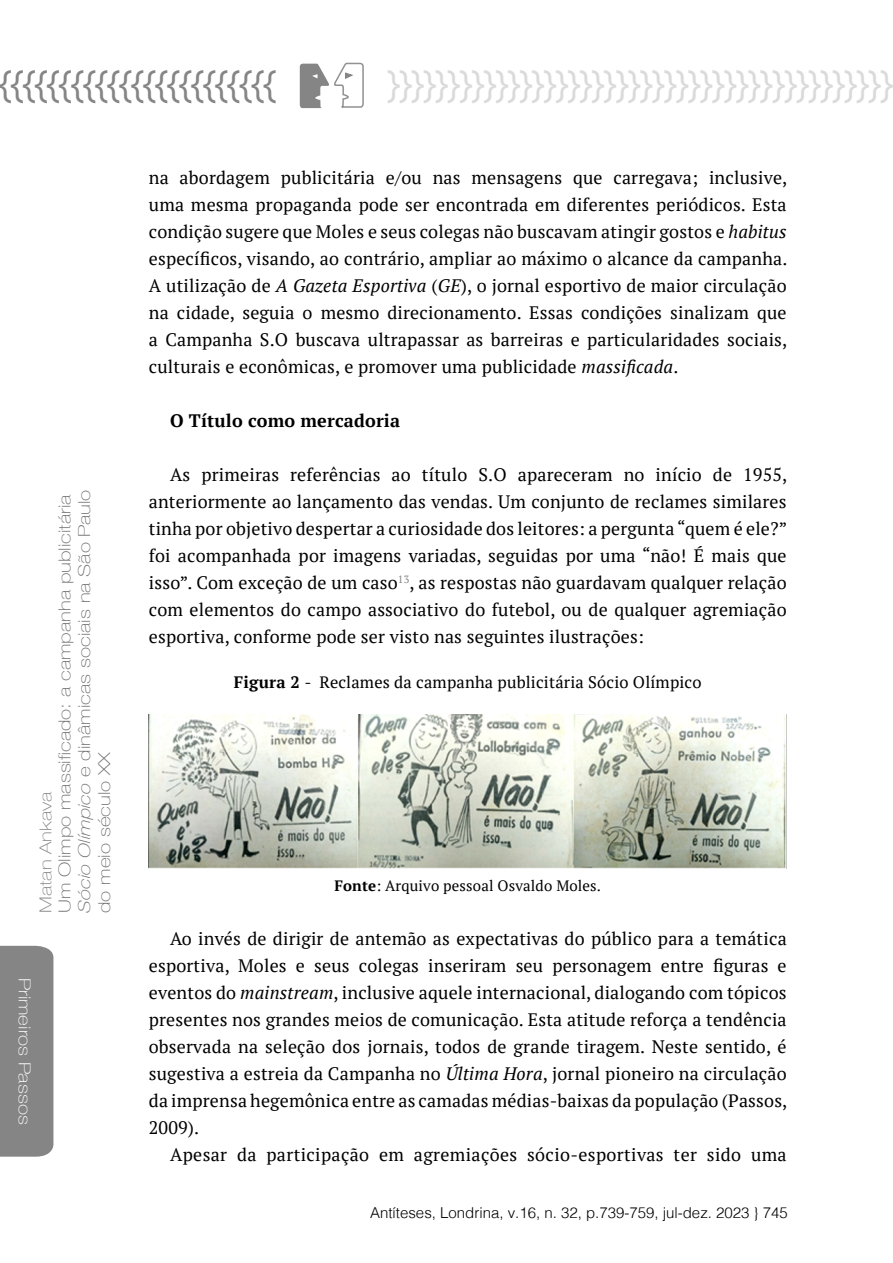
<style>
.page{position:relative;width:893px;height:1263px;background:#fff}
.page>*{position:absolute;margin:0;border:0;box-sizing:border-box;transform-origin:0 0}
.t1{font:36px "Helvetica";color:#dadada}
.t2{font:18px/27px "PT Serif";letter-spacing:.01em;color:#000;text-align:justify}
.t3{font:700 18px "PT Serif";letter-spacing:.01em;color:#000}
.t4{font:100 16.5px/19.8px "Helvetica Neue";color:#706f6f;scale:1.25 1}
.t5{font:16.5px "PT Serif";letter-spacing:.01em;color:#000}
.t6{font:100 16.5px "Helvetica Neue";color:#fff;scale:1.25 1}
.t7{font:100 16.5px "Helvetica Neue";color:#858585;scale:1.25 1}
.t8{font:300 15px "Helvetica";color:#000}
.t9{font:15px "PT Serif";letter-spacing:.01em;color:#000}
.s1{font-style:italic}
.s2{font-weight:700}
</style>
<div class="page">
<div style="left:0;top:946px;width:53px;height:211px;background:#858585"></div>
<svg style="left:300px;top:62px;width:64px;height:46px"></svg>
<img style="left:149px;top:714px;width:637px;height:154px">
<p class="t4" style="left:54px;top:913px;width:340px;rotate:-90deg">Um Olimpo massificado: a campanha publicitária<br><span class="s1">Sócio Olímpico</span> e dinâmicas sociais na São Paulo do meio século XX</p>
<p class="t7" style="left:33px;top:913px;width:99px;rotate:-90deg">Matan Ankava</p>
<p class="t6" style="left:37px;top:978px;width:119px;rotate:90deg">Primeiros Passos</p>
<h1 class="t1" style="left:387px;top:56px;width:507px">}}}}}}}}}}}}}}}}}}}}}}}}}}}}}}}}}}}}}}}}}}</h1>
<p class="t2" style="left:149px;top:164px;width:640px">na abordagem publicitária e/ou nas mensagens que carregava; inclusive, uma mesma propaganda pode ser encontrada em diferentes periódicos. Esta condição sugere que Moles e seus colegas não buscavam atingir gostos e <span class="s1">habitus </span>específicos, visando, ao contrário, ampliar ao máximo o alcance da campanha.<br>A utilização de <span class="s1">A Gazeta Esportiva</span> (<span class="s1">GE</span>), o jornal esportivo de maior circulação na cidade, seguia o mesmo direcionamento. Essas condições sinalizam que a Campanha S.O buscava ultrapassar as barreiras e particularidades sociais, culturais e econômicas, e promover uma publicidade <span class="s1">massificada</span>.</p>
<p class="t3" style="left:170px;top:409px;width:232px">O Título como mercadoria</p>
<p class="t2" style="left:149px;top:461px;width:640px;text-indent:21px">As primeiras referências ao título S.O apareceram no início de 1955, anteriormente ao lançamento das vendas. Um conjunto de reclames similares tinha por objetivo despertar a curiosidade dos leitores: a pergunta “quem é ele?” foi acompanhada por imagens variadas, seguidas por uma “não! É mais que isso”. Com exceção de um caso<sup>13</sup>, as respostas não guardavam qualquer relação com elementos do campo associativo do futebol, ou de qualquer agremiação esportiva, conforme pode ser visto nas seguintes ilustrações:</p>
<p class="t5" style="left:234px;top:671px;width:469px"><span class="s2">Figura 2</span> - Reclames da campanha publicitária Sócio Olímpico</p>
<p class="t9" style="left:334px;top:875px;width:268px"><span class="s2">Fonte</span>: Arquivo pessoal Osvaldo Moles.</p>
<p class="t2" style="left:149px;top:924px;width:640px;text-indent:21px">Ao invés de dirigir de antemão as expectativas do público para a temática esportiva, Moles e seus colegas inseriram seu personagem entre figuras e eventos do <span class="s1">mainstream</span>, inclusive aquele internacional, dialogando com tópicos presentes nos grandes meios de comunicação. Esta atitude reforça a tendência observada na seleção dos jornais, todos de grande tiragem. Neste sentido, é sugestiva a estreia da Campanha no <span class="s1">Última Hora</span>, jornal pioneiro na circulação da imprensa hegemônica entre as camadas médias-baixas da população (Passos, 2009).</p>
<p class="t2" style="left:170px;top:1140px;width:618px">Apesar da participação em agremiações sócio-esportivas ter sido uma</p>
<p class="t8" style="left:370px;top:1200px;width:419px">Antíteses, Londrina, v.16, n. 32, p.739-759, jul-dez. 2023 } 745</p>
</div>
